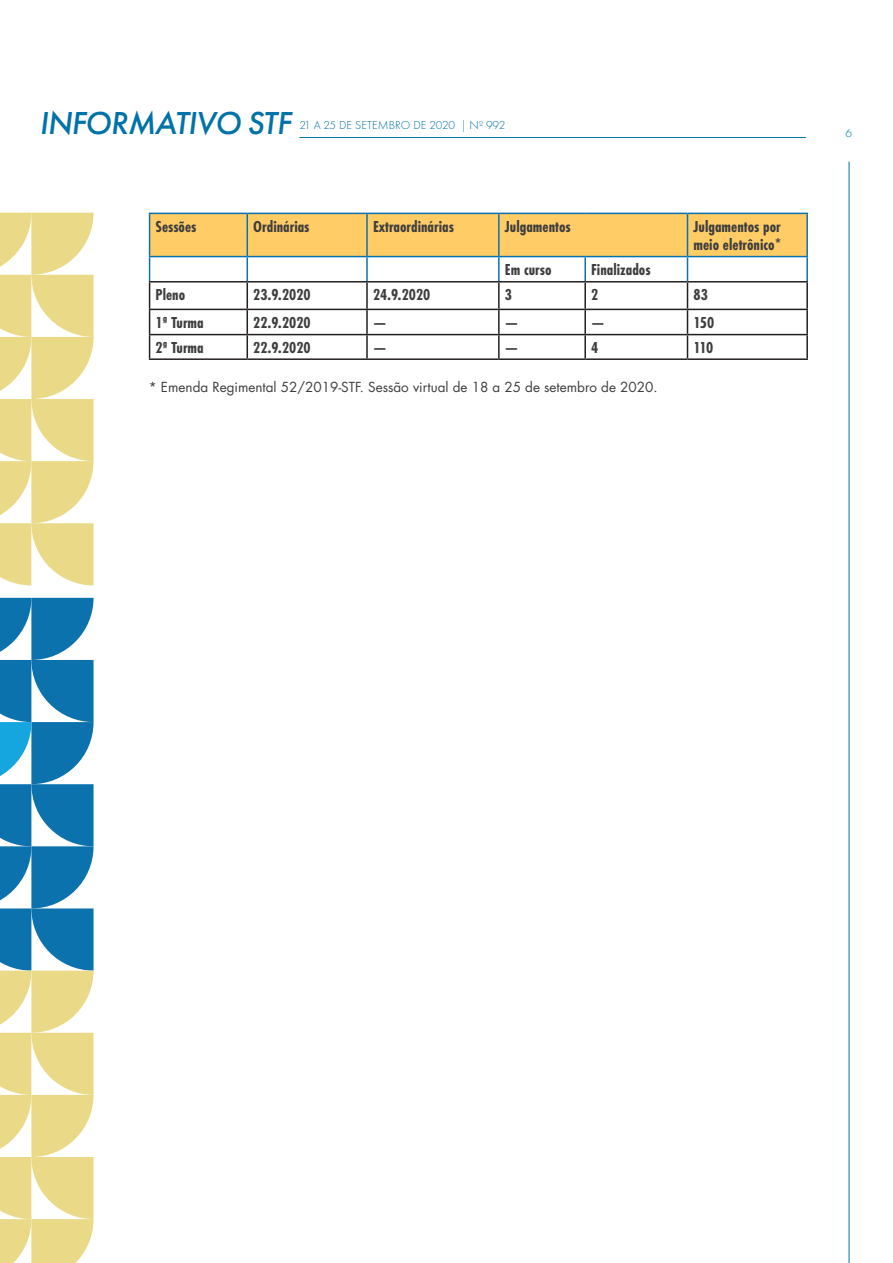
<style>
.page{position:relative;width:893px;height:1263px;background:#fff}
.page>*{position:absolute;margin:0;border:0;box-sizing:border-box;transform-origin:0 0}
.t1{font:italic 500 33px "Futura PT";letter-spacing:-.02em;color:#0072a7}
.texto_corrido{font:700 16.5px/18px "Futura PT Cond";color:#3e3e3f}
.texto_tabela{font:700 16.5px "Futura PT Cond";color:#3e3e3f}
.nota_rodapé{font:13.5px "Futura LT";color:#3e3e3f}
.t2{font:300 12px "Futura PT";letter-spacing:.005em;color:#0072a7}
</style>
<div class="page">
<hr style="left:849px;top:162px;width:1px;height:1101px;background:#0072a7">
<svg style="left:0;top:213px;width:94px;height:372px"></svg>
<svg style="left:0;top:598px;width:94px;height:665px"></svg>
<hr style="left:299px;top:137px;width:507px;height:1px;background:#0072a7">
<hr style="left:687px;top:281px;width:121px;height:1px;background:#231f20">
<hr style="left:806px;top:282px;width:2px;height:27px;background:#231f20">
<hr style="left:687px;top:309px;width:121px;height:1px;background:#231f20">
<hr style="left:806px;top:310px;width:2px;height:24px;background:#231f20">
<hr style="left:687px;top:334px;width:121px;height:1px;background:#231f20">
<hr style="left:806px;top:335px;width:2px;height:23px;background:#231f20">
<hr style="left:149px;top:358px;width:98px;height:2px;background:#231f20">
<hr style="left:247px;top:358px;width:120px;height:2px;background:#231f20">
<hr style="left:367px;top:358px;width:132px;height:2px;background:#231f20">
<hr style="left:499px;top:358px;width:86px;height:2px;background:#231f20">
<hr style="left:585px;top:358px;width:102px;height:2px;background:#231f20">
<hr style="left:687px;top:358px;width:121px;height:2px;background:#231f20">
<hr style="left:687px;top:213px;width:121px;height:1px;background:#0c72ae">
<hr style="left:806px;top:214px;width:2px;height:42px;background:#0c72ae">
<hr style="left:687px;top:256px;width:121px;height:1px;background:#0c72ae">
<svg style="left:149px;top:213px;width:658px;height:145px"></svg>
<hr style="left:806px;top:257px;width:2px;height:24px;background:#0c72ae">
<h1 class="t1" style="left:39px;top:103px;width:253px">INFORMATIVO STF</h1>
<p class="t2" style="left:299px;top:118px;width:207px">21 A 25 DE SETEMBRO DE 2020 | Nº 992</p>
<p class="texto_corrido" style="left:156px;top:217px;width:42px">Sessões</p>
<p class="texto_corrido" style="left:253px;top:217px;width:58px">Ordinárias</p>
<p class="texto_corrido" style="left:373px;top:217px;width:82px">Extraordinárias</p>
<p class="texto_corrido" style="left:505px;top:217px;width:67px">Julgamentos</p>
<p class="texto_corrido" style="left:693px;top:217px;width:90px">Julgamentos por meio eletrônico*</p>
<p class="texto_corrido" style="left:505px;top:261px;width:48px">Em curso</p>
<p class="texto_corrido" style="left:591px;top:261px;width:61px">Finalizados</p>
<p class="texto_tabela" style="left:156px;top:285px;width:31px">Pleno</p>
<p class="texto_tabela" style="left:253px;top:285px;width:59px">23.9.2020</p>
<p class="texto_tabela" style="left:373px;top:285px;width:59px">24.9.2020</p>
<p class="texto_tabela" style="left:505px;top:285px;width:9px">3</p>
<p class="texto_tabela" style="left:591px;top:285px;width:9px">2</p>
<p class="texto_tabela" style="left:693px;top:285px;width:16px">83</p>
<p class="texto_tabela" style="left:156px;top:313px;width:50px">1ª Turma</p>
<p class="texto_tabela" style="left:253px;top:313px;width:59px">22.9.2020</p>
<p class="texto_tabela" style="left:373px;top:313px;width:15px">—</p>
<p class="texto_tabela" style="left:505px;top:313px;width:15px">—</p>
<p class="texto_tabela" style="left:591px;top:313px;width:15px">—</p>
<p class="texto_tabela" style="left:693px;top:313px;width:22px">150</p>
<p class="texto_tabela" style="left:156px;top:338px;width:50px">2ª Turma</p>
<p class="texto_tabela" style="left:253px;top:338px;width:59px">22.9.2020</p>
<p class="texto_tabela" style="left:373px;top:338px;width:15px">—</p>
<p class="texto_tabela" style="left:505px;top:338px;width:15px">—</p>
<p class="texto_tabela" style="left:591px;top:338px;width:9px">4</p>
<p class="texto_tabela" style="left:693px;top:338px;width:21px">110</p>
<p class="nota_rodapé" style="left:149px;top:378px;width:510px">* Emenda Regimental 52/2019-STF. Sessão virtual de 18 a 25 de setembro de 2020.</p>
<p class="t2" style="left:846px;top:126px;width:8px">6</p>
</div>
